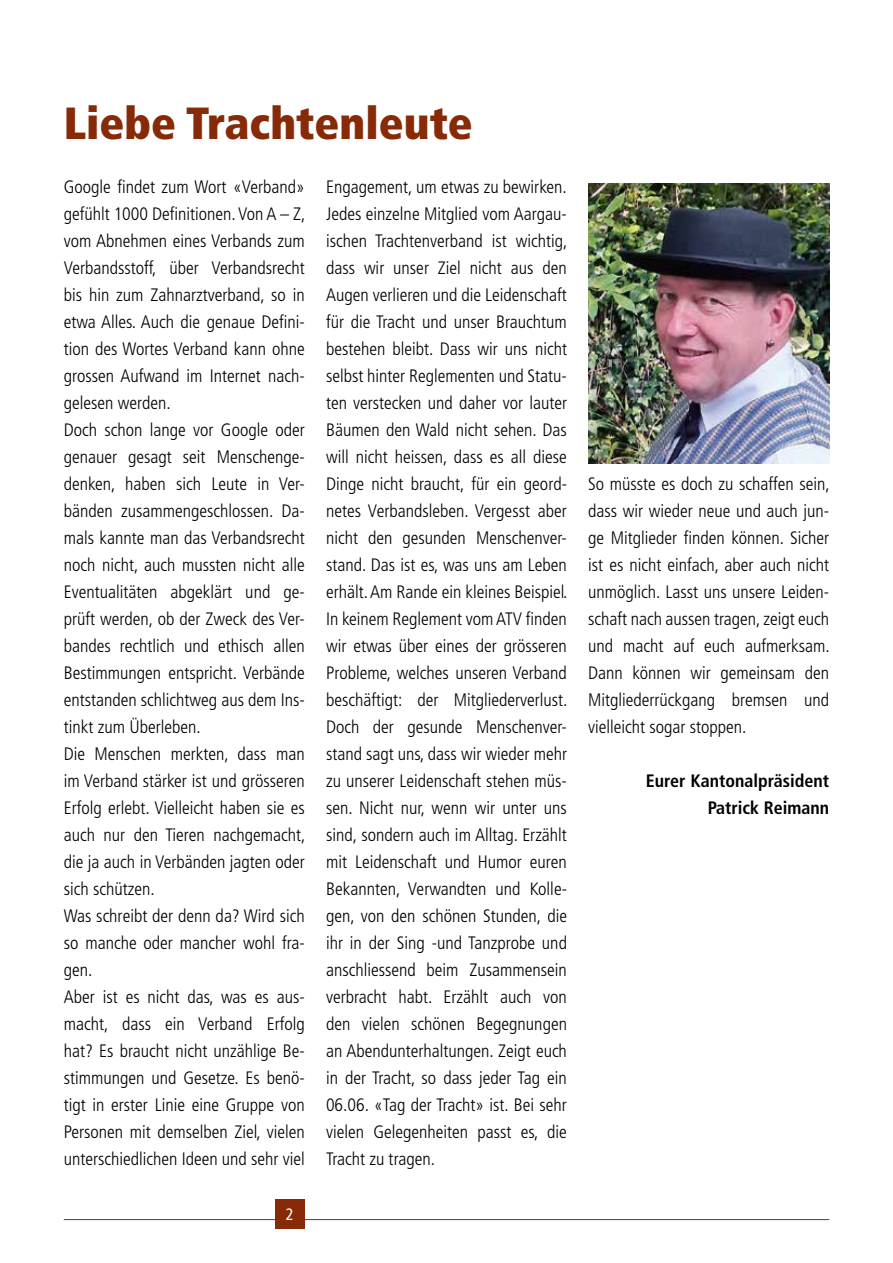
<style>
.page{position:relative;width:893px;height:1263px;background:#fff}
.page>*{position:absolute;margin:0;border:0;box-sizing:border-box;transform-origin:0 0}
.t1{font:900 condensed 45px "Frutiger LT Pro";color:#872a07}
.t2{font:300 condensed 18px/27px "Frutiger LT Pro";color:#000;text-align:justify}
.t3{font:700 condensed 18px/27px "Frutiger LT Pro";color:#000;text-align:right}
.t4{font:condensed 16.5px "Frutiger LT Pro";color:#fff}
</style>
<div class="page">
<hr style="left:64px;top:1219px;width:765px;height:1px;background:#872a07">
<div style="left:275px;top:1199px;width:30px;height:30px;background:#872a07"></div>
<img style="left:588px;top:184px;width:241px;height:279px">
<h1 class="t1" style="left:64px;top:96px;width:411px">Liebe Trachtenleute</h1>
<p class="t2" style="left:64px;top:174px;width:243px;text-align:left">Google findet zum Wort «Verband» gefühlt 1000 Definitionen. Von A – Z, vom Abnehmen eines Verbands zum<br>Verbandsstoff, über Verbandsrecht bis hin zum Zahnarztverband, so in etwa Alles. Auch die genaue Defini&shy;tion des Wortes Verband kann ohne grossen Aufwand im Internet nach&shy;gelesen werden.<br>Doch schon lange vor Google oder genauer gesagt seit Menschenge&shy;denken, haben sich Leute in Ver&shy;bänden zusammengeschlossen. Da&shy;mals kannte man das Verbandsrecht noch nicht, auch mussten nicht alle<br>Eventualitäten abgeklärt und ge&shy;prüft werden, ob der Zweck des Ver&shy;bandes rechtlich und ethisch allen<br>Bestimmungen entspricht. Verbände entstanden schlichtweg aus dem Ins&shy;tinkt zum Überleben.<br>Die Menschen merkten, dass man im Verband stärker ist und grösseren<br>Erfolg erlebt. Vielleicht haben sie es auch nur den Tieren nachgemacht, die ja auch in Verbänden jagten oder sich schützen.<br>Was schreibt der denn da? Wird sich so manche oder mancher wohl fra&shy;gen.<br>Aber ist es nicht das, was es aus&shy;macht, dass ein Verband Erfolg hat? Es braucht nicht unzählige Be&shy;stimmungen und Gesetze. Es benö&shy;tigt in erster Linie eine Gruppe von<br>Personen mit demselben Ziel, vielen unterschiedlichen Ideen und sehr viel</p>
<p class="t2" style="left:326px;top:174px;width:243px">Engagement, um etwas zu bewirken.<br>Jedes einzelne Mitglied vom Aargau&shy;ischen Trachtenverband ist wichtig, dass wir unser Ziel nicht aus den Augen verlieren und die Leidenschaft für die Tracht und unser Brauchtum bestehen bleibt. Dass wir uns nicht selbst hinter Reglementen und Statu&shy;ten verstecken und daher vor lauter Bäumen den Wald nicht sehen. Das will nicht heissen, dass es all diese Dinge nicht braucht, für ein geord&shy;netes Verbandsleben. Vergesst aber nicht den gesunden Menschenver&shy;stand. Das ist es, was uns am Leben erhält. Am Rande ein kleines Beispiel.<br>In keinem Reglement vom ATV finden wir etwas über eines der grösseren Probleme, welches unseren Verband beschäftigt: der Mitgliederverlust.<br>Doch der gesunde Menschenver&shy;stand sagt uns, dass wir wieder mehr zu unserer Leidenschaft stehen müs&shy;sen. Nicht nur, wenn wir unter uns sind, sondern auch im Alltag. Erzählt mit Leidenschaft und Humor euren Bekannten, Verwandten und Kolle&shy;gen, von den schönen Stunden, die ihr in der Sing -und Tanzprobe und anschliessend beim Zusammensein verbracht habt. Erzählt auch von den vielen schönen Begegnungen an Abendunterhaltungen. Zeigt euch in der Tracht, so dass jeder Tag ein 06.06. «Tag der Tracht» ist. Bei sehr vielen Gelegenheiten passt es, die Tracht zu tragen.</p>
<p class="t4" style="left:286px;top:1205px;width:9px">2</p>
<p class="t2" style="left:588px;top:471px;width:243px">So müsste es doch zu schaffen sein, dass wir wieder neue und auch jun&shy;ge Mitglieder finden können. Sicher ist es nicht einfach, aber auch nicht unmöglich. Lasst uns unsere Leiden&shy;schaft nach aussen tragen, zeigt euch und macht auf euch aufmerksam.<br>Dann können wir gemeinsam den Mitgliederrückgang bremsen und vielleicht sogar stoppen.</p>
<p class="t3" style="left:646px;top:767px;width:185px">Eurer Kantonalpräsident<br>Patrick Reimann</p>
</div>
